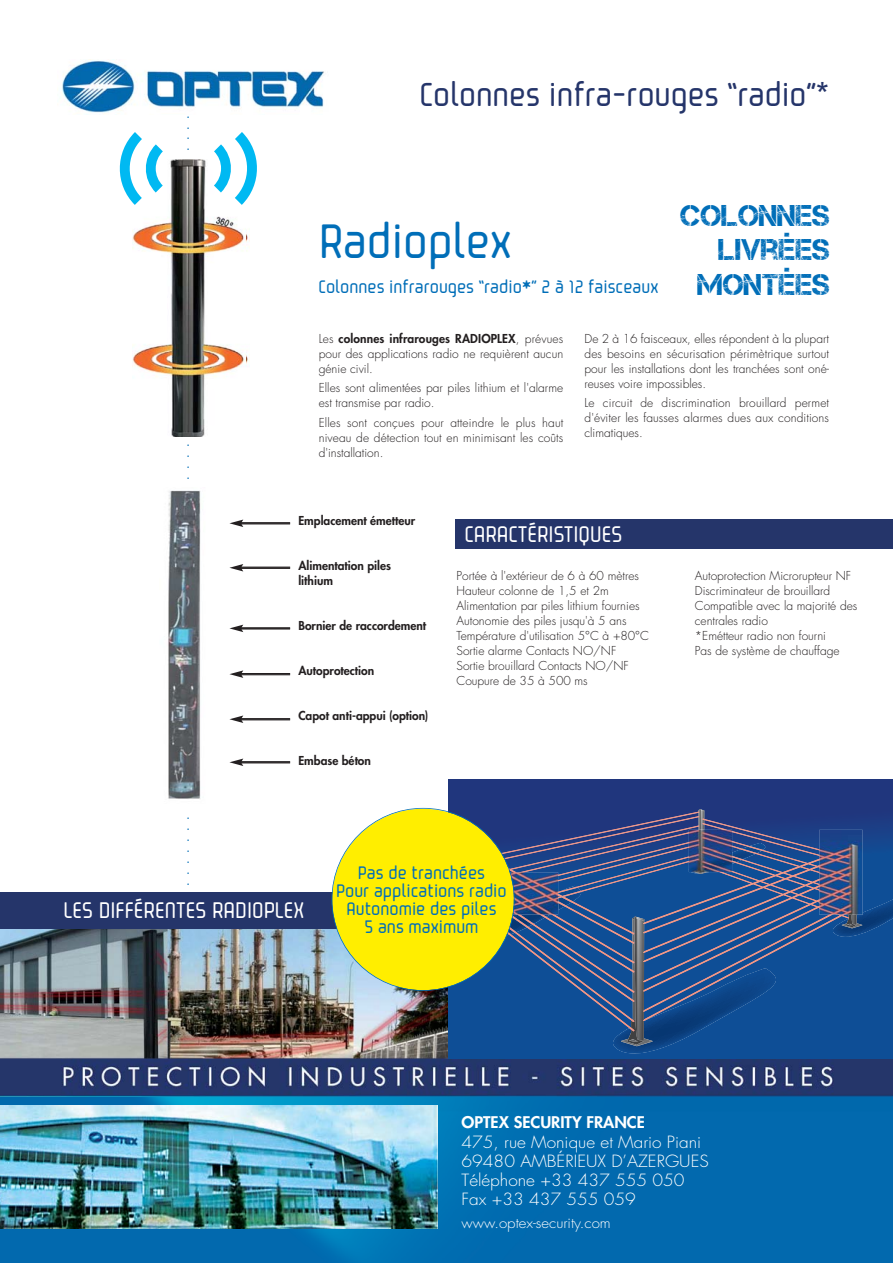
<style>
.page{position:relative;width:893px;height:1263px;background:#fff}
.page>*{position:absolute;margin:0;border:0;box-sizing:border-box;transform-origin:0 0}
.t1{font:48px "Propane";color:#006eb8}
.t2{font:33px "Propane";color:#25356a}
.t3{font:30px/34.5px "Captureit";color:#006eb8;text-align:right}
.t4{font:22.5px "Propane";color:#fff}
.t5{font:18px/18px "Propane";color:#006eb8;text-align:center}
.t6{font:300 16.35px/19.2px "Futura";color:#fff;scale:1.05 1}
.t7{font:800 15.6px "Futura";color:#fff;scale:1.05 1}
.t8{font:300 14.25px "Futura";color:#fff;scale:1.05 1}
.t9{font:300 12px/15px "Futura";color:#231f20;text-align:justify}
.t10{font:800 12px/15px "Futura";color:#231f20}
.s1{font-family:"Arial"}
.s2{font-weight:800}
</style>
<div class="page">
<img style="left:0;top:781px;width:449px;height:278px">
<img style="left:62px;top:60px;width:262px;height:54px">
<img style="left:133px;top:160px;width:111px;height:277px">
<img style="left:159px;top:490px;width:46px;height:318px">
<div style="left:455px;top:519px;width:437px;height:30px;background:#25356a"></div>
<svg style="left:449px;top:780px;width:443px;height:279px;background:#1b3c83"></svg>
<svg style="left:481px;top:809px;width:411px;height:245px;background:#28508e"></svg>
<svg style="left:120px;top:132px;width:43px;height:73px"></svg>
<svg style="left:214px;top:132px;width:43px;height:73px"></svg>
<img style="left:0;top:1097px;width:892px;height:166px">
<img style="left:0;top:1059px;width:892px;height:38px">
<img style="left:0;top:1106px;width:437px;height:122px">
<div style="left:0;top:893px;width:425px;height:36px;background:#25356a"></div>
<div style="left:332px;top:809px;width:182px;height:181px;background:#fe0;border-radius:50%"></div>
<hr style="left:241px;top:524px;width:49px;height:1px;background:#231f20">
<hr style="left:241px;top:523px;width:49px;height:1px;background:#231f20">
<hr style="left:241px;top:522px;width:49px;height:1px;background:#231f20">
<svg style="left:229px;top:520px;width:14px;height:7px"></svg>
<hr style="left:241px;top:568px;width:49px;height:1px;background:#231f20">
<hr style="left:241px;top:567px;width:49px;height:1px;background:#231f20">
<svg style="left:229px;top:564px;width:14px;height:8px"></svg>
<hr style="left:241px;top:629px;width:49px;height:1px;background:#231f20">
<hr style="left:241px;top:628px;width:49px;height:1px;background:#231f20">
<hr style="left:241px;top:627px;width:49px;height:1px;background:#231f20">
<svg style="left:229px;top:625px;width:14px;height:7px"></svg>
<hr style="left:241px;top:675px;width:49px;height:1px;background:#231f20">
<hr style="left:241px;top:674px;width:49px;height:1px;background:#231f20">
<hr style="left:241px;top:673px;width:49px;height:1px;background:#231f20">
<svg style="left:229px;top:670px;width:14px;height:8px"></svg>
<hr style="left:241px;top:720px;width:49px;height:1px;background:#231f20">
<hr style="left:241px;top:719px;width:49px;height:1px;background:#231f20">
<hr style="left:241px;top:718px;width:49px;height:1px;background:#231f20">
<svg style="left:229px;top:716px;width:14px;height:7px"></svg>
<hr style="left:241px;top:763px;width:49px;height:1px;background:#231f20">
<hr style="left:241px;top:762px;width:49px;height:1px;background:#231f20">
<hr style="left:241px;top:761px;width:49px;height:1px;background:#231f20">
<svg style="left:229px;top:759px;width:14px;height:7px"></svg>
<h2 class="t2" style="left:419px;top:81px;width:411px">Colonnes infra-rouges “radio”<span class="s1">*</span></h2>
<h1 class="t1" style="left:319px;top:221px;width:194px">Radioplex</h1>
<h3 class="t5" style="left:319px;top:279px;width:341px">Colonnes infrarouges “radio*” 2 à 12 faisceaux</h3>
<h3 class="t3" style="left:680px;top:198px;width:151px">COLONNES<br>LIVRÉES<br>MONTÉES</h3>
<p class="t9" style="left:319px;top:332px;width:246px">Les <span class="s2">colonnes infrarouges RADIOPLEX</span>, prévues pour des applications radio ne requièrent aucun génie civil.</p>
<p class="t9" style="left:319px;top:382px;width:246px">Elles sont alimentées par piles lithium et l'alarme est transmise par radio.</p>
<p class="t9" style="left:319px;top:416px;width:246px">Elles sont conçues pour atteindre le plus haut niveau de détection tout en minimisant les coûts d'installation.</p>
<p class="t9" style="left:584px;top:332px;width:246px">De 2 à 16 faisceaux, elles répondent à la plupart des besoins en sécurisation périmètrique surtout pour les installations dont les tranchées sont oné&shy;reuses voire impossibles.</p>
<p class="t9" style="left:584px;top:396px;width:246px">Le circuit de discrimination brouillard permet d'éviter les fausses alarmes dues aux conditions climatiques.</p>
<p class="t10" style="left:298px;top:514px;width:118px">Emplacement émetteur</p>
<p class="t10" style="left:298px;top:559px;width:94px">Alimentation piles lithium</p>
<p class="t10" style="left:298px;top:619px;width:129px">Bornier de raccordement</p>
<p class="t10" style="left:298px;top:664px;width:77px">Autoprotection</p>
<p class="t10" style="left:298px;top:709px;width:132px">Capot anti-appui (option)</p>
<p class="t10" style="left:298px;top:754px;width:74px">Embase béton</p>
<h3 class="t4" style="left:464px;top:525px;width:159px">CARACTÉRISTIQUES</h3>
<p class="t9" style="left:456px;top:569px;width:194px;text-align:left">Portée à l'extérieur de 6 à 60 mètres<br>Hauteur colonne de 1,5 et 2m<br>Alimentation par piles lithium fournies<br>Autonomie des piles jusqu'à 5 ans<br>Température d'utilisation 5°C à +80°C<br>Sortie alarme Contacts NO/NF<br>Sortie brouillard Contacts NO/NF<br>Coupure de 35 à 500 ms</p>
<p class="t9" style="left:695px;top:569px;width:164px;text-align:left">Autoprotection Microrupteur NF<br>Discriminateur de brouillard<br>Compatible avec la majorité des centrales radio<br>*Emétteur radio non fourni<br>Pas de système de chauffage</p>
<h3 class="t4" style="left:64px;top:901px;width:242px">LES DIFFÉRENTES RADIOPLEX</h3>
<h3 class="t5" style="left:336px;top:865px;width:172px">Pas de tranchées<br>Pour applications radio<br>Autonomie des piles<br>5 ans maximum</h3>
<h3 class="t7" style="left:461px;top:1115px;width:176px">OPTEX SECURITY FRANCE</h3>
<h3 class="t6" style="left:461px;top:1134px;width:237px">475, rue Monique et Mario Piani<br>69480 AMBÉRIEUX D’AZERGUES<br>Téléphone +33 437 555 050<br>Fax +33 437 555 059</h3>
<p class="t8" style="left:461px;top:1216px;width:144px">www.optex-security.com</p>
</div>
